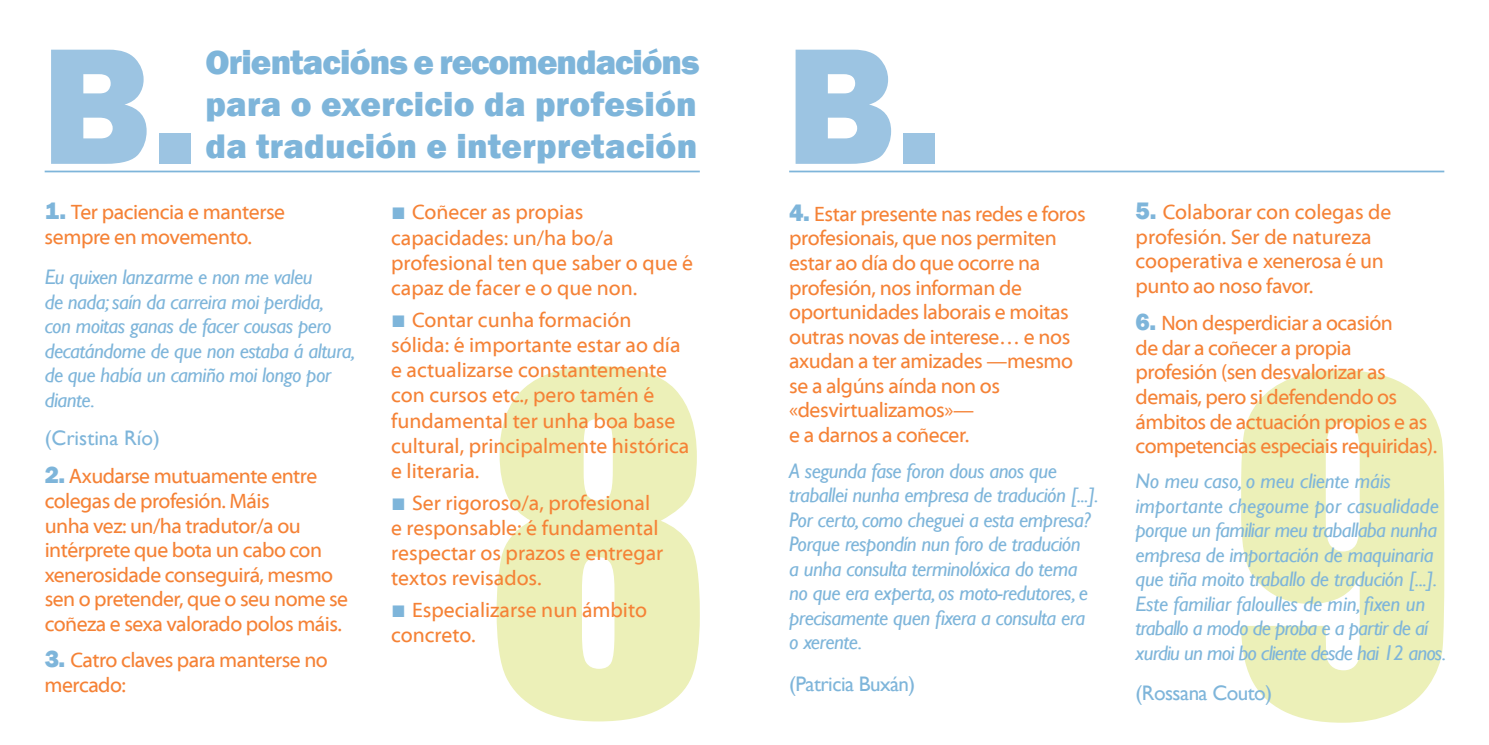
<style>
.page{position:relative;width:1489px;height:745px;background:#fff}
.page>*{position:absolute;margin:0;border:0;box-sizing:border-box;transform-origin:0 0}
.t1{font:800 35px/42px "Franklin Gothic";letter-spacing:.01em;color:#7eb5da;text-align:justify}
.t2{font:italic 21px/24.5px "Gill Sans";letter-spacing:-.025em;color:#7eb5da}
.t3{font:21px/24.5px "Myriad Web Pro";letter-spacing:-.02em;color:#f58236}
.t4{font:21px/25.2px "Myriad Web Pro";color:#f58236}
.t5{font:21px "Gill Sans";letter-spacing:-.025em;color:#7eb5da}
.t6{font:21px "Gill Sans";color:#7eb5da}
.s1{font-family:"Franklin Gothic";font-weight:800;font-size:24.5px;color:#7eb5da}
</style>
<div class="page">
<svg style="left:496px;top:366px;width:203px;height:355px;fill:#ecf0b8"></svg>
<svg style="left:1241px;top:370px;width:203px;height:352px;fill:#ecf0b8"></svg>
<svg style="left:51px;top:50px;width:96px;height:114px"></svg>
<div style="left:159px;top:133px;width:31px;height:31px;background:#9cc4e2"></div>
<hr style="left:45px;top:170px;width:654px;height:2px;background:#7eb5da">
<svg style="left:795px;top:50px;width:96px;height:114px"></svg>
<div style="left:903px;top:133px;width:32px;height:31px;background:#9cc4e2"></div>
<hr style="left:789px;top:170px;width:655px;height:2px;background:#7eb5da">
<h1 class="t1" style="left:205px;top:41px;width:495px">Orientacións e recomendacións para o exercicio da profesión da tradución e interpretación</h1>
<p class="t3" style="left:45px;top:200px;width:242px"><span class="s1">1.</span> Ter paciencia e manterse sempre en movemento.</p>
<p class="t2" style="left:45px;top:265px;width:312px">Eu quixen lanzarme e non me valeu<br>de nada; saín da carreira moi perdida, con moitas ganas de facer cousas pero decatándome de que non estaba á altura, de que había un camiño moi longo por diante.</p>
<p class="t6" style="left:45px;top:425px;width:117px">(Cristina Río)</p>
<p class="t3" style="left:45px;top:464px;width:305px"><span class="s1">2.</span> Axudarse mutuamente entre colegas de profesión. Máis<br>unha vez: un/ha tradutor/a ou intérprete que bota un cabo con xenerosidade conseguirá, mesmo sen o pretender, que o seu nome se coñeza e sexa valorado polos máis.</p>
<p class="t3" style="left:45px;top:648px;width:285px"><span class="s1">3.</span> Catro claves para manterse no mercado:</p>
<p class="t4" style="left:391px;top:200px;width:303px"><span class="s1">■</span> Coñecer as propias capacidades: un/ha bo/a profesional ten que saber o que é capaz de facer e o que non.</p>
<p class="t4" style="left:391px;top:307px;width:300px"><span class="s1">■</span> Contar cunha formación sólida: é importante estar ao día e actualizarse constantemente con cursos etc., pero tamén é fundamental ter unha boa base cultural, principalmente histórica e literaria.</p>
<p class="t4" style="left:391px;top:490px;width:274px"><span class="s1">■</span> Ser rigoroso/a, profesional e responsable: é fundamental respectar os prazos e entregar textos revisados.</p>
<p class="t4" style="left:391px;top:597px;width:257px"><span class="s1">■</span> Especializarse nun ámbito concreto.</p>
<p class="t3" style="left:789px;top:202px;width:298px"><span class="s1">4.</span> Estar presente nas redes e foros profesionais, que nos permiten estar ao día do que ocorre na profesión, nos informan de oportunidades laborais e moitas outras novas de interese… e nos axudan a ter amizades —mesmo se a algúns aínda non os «desvirtualizamos»—<br>e a darnos a coñecer.</p>
<p class="t4" style="left:1135px;top:200px;width:257px;line-height:24.5px"><span class="s1">5.</span> Colaborar con colegas de profesión. Ser de natureza cooperativa e xenerosa é un punto ao noso favor.</p>
<p class="t3" style="left:1135px;top:311px;width:303px"><span class="s1">6.</span> Non desperdiciar a ocasión<br>de dar a coñecer a propia profesión (sen desvalorizar as demais, pero si defendendo os ámbitos de actuación propios e as competencias especiais requiridas).</p>
<p class="t2" style="left:789px;top:458px;width:311px">A segunda fase foron dous anos que traballei nunha empresa de tradución [...].<br>Por certo, como cheguei a esta empresa?<br>Porque respondín nun foro de tradución<br>a unha consulta terminolóxica do tema no que era experta, os moto-redutores, e precisamente quen fixera a consulta era o xerente.</p>
<p class="t5" style="left:789px;top:671px;width:128px">(Patricia Buxán)</p>
<p class="t2" style="left:1135px;top:468px;width:312px">No meu caso, o meu cliente máis importante chegoume por casualidade porque un familiar meu traballaba nunha empresa de importación de maquinaria que tiña moito traballo de tradución [...].<br>Este familiar faloulles de min, fixen un traballo a modo de proba e a partir de aí xurdiu un moi bo cliente desde hai 12 anos.</p>
<p class="t5" style="left:1135px;top:680px;width:138px">(Rossana Couto)</p>
</div>
